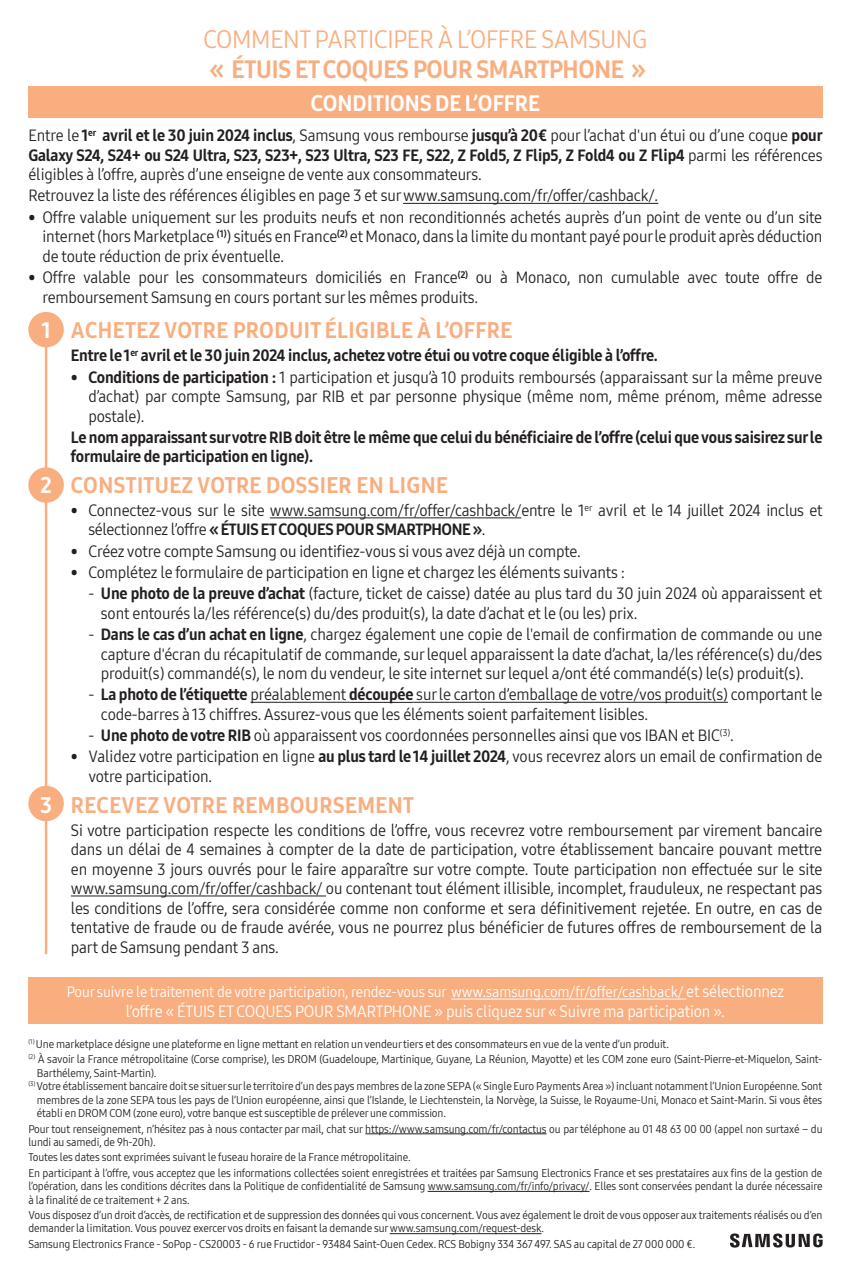
<style>
.page{position:relative;width:851px;height:1276px;background:#fff}
.page>*{position:absolute;margin:0;border:0;box-sizing:border-box;transform-origin:0 0}
.t1{font:25px "Samsung One 400 C";letter-spacing:-.01em;color:#f9ae80}
.t2{font:25px "Samsung One 800 C";letter-spacing:-.01em;color:#f9ae80}
.t3{font:22.5px "Samsung One 800 C";letter-spacing:.02em;color:#f9ae80}
.t4{font:22.5px "Samsung One 800 C";letter-spacing:.005em;color:#fff}
.t5{font:16.25px/19.5px "Samsung One 400 C";letter-spacing:-.01em;color:#231f20}
.t6{font:16.25px/19.5px "Samsung One 800 C";letter-spacing:-.01em;color:#231f20}
.t7{font:16.25px "Samsung One 400 C";letter-spacing:-.01em;color:#fff}
.t8{font:15px "Samsung One 400 C";letter-spacing:-.01em;color:#fff}
.t9{font:11.25px/13.5px "Samsung One 400 C";letter-spacing:-.01em;color:#231f20}
.s1{font-family:"Samsung One 800 C"}
.s2{font-family:"Samsung One 400 C"}
.s3{color:#fff}
.s4{font-size:16.25px}
</style>
<div class="page">
<div style="left:28px;top:977px;width:794px;height:46px;background:#f9ae80"></div>
<hr style="left:45px;top:328px;width:2px;height:626px;background:#f9ae80">
<div style="left:28px;top:312px;width:36px;height:35px;background:#f9ae80;border-radius:50%"></div>
<div style="left:28px;top:467px;width:36px;height:36px;background:#f9ae80;border-radius:50%"></div>
<div style="left:28px;top:786px;width:36px;height:35px;background:#f9ae80;border-radius:50%"></div>
<div style="left:28px;top:86px;width:794px;height:32px;background:#f9ae80"></div>
<hr style="left:403px;top:203px;width:255px;height:1px;background:#231f20">
<hr style="left:365px;top:1133px;width:181px;height:1px;background:#231f20">
<hr style="left:427px;top:1191px;width:162px;height:1px;background:#231f20">
<hr style="left:389px;top:1233px;width:152px;height:1px;background:#231f20">
<svg style="left:730px;top:1233px;width:92px;height:14px"></svg>
<hr style="left:270px;top:517px;width:251px;height:1px;background:#231f20">
<hr style="left:250px;top:702px;width:99px;height:1px;background:#231f20">
<hr style="left:349px;top:702px;width:64px;height:1px;background:#231f20">
<hr style="left:413px;top:702px;width:314px;height:1px;background:#231f20">
<hr style="left:71px;top:895px;width:255px;height:1px;background:#231f20">
<hr style="left:451px;top:998px;width:235px;height:1px;background:#fff">
<h1 class="t1" style="left:203px;top:22px;width:445px">COMMENT PARTICIPER À L’OFFRE SAMSUNG</h1>
<h1 class="t2" style="left:210px;top:52px;width:437px">« ÉTUIS ET COQUES POUR SMARTPHONE »</h1>
<h2 class="t4" style="left:311px;top:88px;width:230px">CONDITIONS DE L’OFFRE</h2>
<p class="t5" style="left:28px;top:126px;width:795px">Entre le<span class="s1">1</span><sup>er</sup> <span class="s1">avril et le 30 juin 2024 inclus</span>, Samsung vous rembourse <span class="s1">jusqu’à 20€</span> pour l’achat d'un étui ou d’une coque <span class="s1">pour</span></p>
<p class="t6" style="left:28px;top:145px;width:795px">Galaxy S24, S24+ ou S24 Ultra, S23, S23+, S23 Ultra, S23 FE, S22, Z Fold5, Z Flip5, Z Fold4 ou Z Flip4 <span class="s2">parmi les références</span></p>
<p class="t5" style="left:28px;top:164px;width:631px;line-height:21.2px">éligibles à l’offre, auprès d’une enseigne de vente aux consommateurs.<br>Retrouvez la liste des références éligibles en page 3 et sur www.samsung.com/fr/offer/cashback/.</p>
<p class="t5" style="left:43px;top:207px;width:781px;text-align:justify;text-indent:-14px">• Offre valable uniquement sur les produits neufs et non reconditionnés achetés auprès d’un point de vente ou d’un site internet (hors Marketplace <sup>(1)</sup>) situés en France<sup>(2)</sup> et Monaco, dans la limite du montant payé pour le produit après déduction de toute réduction de prix éventuelle.</p>
<p class="t5" style="left:43px;top:267px;width:781px;text-indent:-14px">• Offre valable pour les consommateurs domiciliés en France<sup>(2)</sup> ou à Monaco, non cumulable avec toute offre de remboursement Samsung en cours portant sur les mêmes produits.</p>
<h2 class="t3" style="left:41px;top:315px;width:472px"><span class="s3">1</span> ACHETEZ VOTRE PRODUIT ÉLIGIBLE À L’OFFRE</h2>
<p class="t6" style="left:71px;top:346px;width:588px">Entre le 1<sup>er</sup> avril et le 30 juin 2024 inclus, achetez votre étui ou votre coque éligible à l’offre.</p>
<p class="t5" style="left:88px;top:367px;width:735px;text-align:justify;text-indent:-17px">• <span class="s1">Conditions de participation :</span> 1 participation et jusqu’à 10 produits remboursés (apparaissant sur la même preuve d’achat) par compte Samsung, par RIB et par personne physique (même nom, même prénom, même adresse postale).</p>
<p class="t6" style="left:71px;top:427px;width:753px">Le nom apparaissant sur votre RIB doit être le même que celui du bénéficiaire de l’offre (celui que vous saisirez sur le formulaire de participation en ligne).</p>
<h2 class="t3" style="left:41px;top:470px;width:408px"><span class="s3">2</span> CONSTITUEZ VOTRE DOSSIER EN LIGNE</h2>
<p class="t5" style="left:71px;top:500px;width:753px">• Connectez-vous sur le site www.samsung.com/fr/offer/cashback/entre le 1<sup>er</sup> avril et le 14 juillet 2024 inclus et</p>
<p class="t6" style="left:88px;top:520px;width:398px"><span class="s2">sélectionnez l’offre</span> « ÉTUIS ET COQUES POUR SMARTPHONE »<span class="s2">.</span></p>
<p class="t5" style="left:71px;top:541px;width:511px">• Créez votre compte Samsung ou identifiez-vous si vous avez déjà un compte.</p>
<p class="t5" style="left:71px;top:562px;width:555px">• Complétez le formulaire de participation en ligne et chargez les éléments suivants :</p>
<p class="t5" style="left:101px;top:583px;width:723px;text-indent:-12px">- <span class="s1">Une photo de la preuve d’achat</span> (facture, ticket de caisse) datée au plus tard du 30 juin 2024 où apparaissent et sont entourés la/les référence(s) du/des produit(s), la date d’achat et le (ou les) prix.</p>
<p class="t5" style="left:101px;top:624px;width:723px;text-align:justify;text-indent:-12px">- <span class="s1">Dans le cas d’un achat en ligne</span>, chargez également une copie de l'email de confirmation de commande ou une capture d'écran du récapitulatif de commande, sur lequel apparaissent la date d’achat, la/les référence(s) du/des produit(s) commandé(s), le nom du vendeur, le site internet sur lequel a/ont été commandé(s) le(s) produit(s).</p>
<p class="t5" style="left:101px;top:685px;width:723px;text-indent:-12px">- <span class="s1">La photo de l’étiquette</span> préalablement <span class="s1">découpée</span> sur le carton d’emballage de votre/vos produit(s) comportant le code-barres à 13 chiffres. Assurez-vous que les éléments soient parfaitement lisibles.</p>
<p class="t5" style="left:88px;top:725px;width:646px">- <span class="s1">Une photo de votre RIB</span> où apparaissent vos coordonnées personnelles ainsi que vos IBAN et BIC<sup>(3)</sup>.</p>
<p class="t5" style="left:88px;top:747px;width:735px;text-indent:-17px">• Validez votre participation en ligne <span class="s1">au plus tard le 14 juillet 2024</span>, vous recevrez alors un email de confirmation de votre participation.</p>
<h2 class="t3" style="left:40px;top:789px;width:375px"><span class="s3">3</span> RECEVEZ VOTRE REMBOURSEMENT</h2>
<p class="t5" style="left:71px;top:820px;width:753px;text-align:justify">Si votre participation respecte les conditions de l’offre, vous recevrez votre remboursement par virement bancaire dans un délai de 4 semaines à compter de la date de participation, votre établissement bancaire pouvant mettre en moyenne 3 jours ouvrés pour le faire apparaître sur votre compte. Toute participation non effectuée sur le site www.samsung.com/fr/offer/cashback/ ou contenant tout élément illisible, incomplet, frauduleux, ne respectant pas les conditions de l’offre, sera considérée comme non conforme et sera définitivement rejetée. En outre, en cas de tentative de fraude ou de fraude avérée, vous ne pourrez plus bénéficier de futures offres de remboursement de la part de Samsung pendant 3 ans.</p>
<p class="t8" style="left:67px;top:982px;width:719px">Pour suivre le traitement de votre participation, rendez-vous sur www.samsung.com/fr/offer/cashback/ <span class="s4">et sélectionnez</span></p>
<p class="t7" style="left:126px;top:1000px;width:600px">l’offre « ÉTUIS ET COQUES POUR SMARTPHONE » puis cliquez sur « Suivre ma participation ».</p>
<p class="t9" style="left:28px;top:1036px;width:795px;line-height:15.2px"><sup>(1)</sup> Une marketplace désigne une plateforme en ligne mettant en relation un vendeur tiers et des consommateurs en vue de la vente d’un produit.<br><sup>(2)</sup> À savoir la France métropolitaine (Corse comprise), les DROM (Guadeloupe, Martinique, Guyane, La Réunion, Mayotte) et les COM zone euro (Saint-Pierre-et-Miquelon, Saint-</p>
<p class="t9" style="left:37px;top:1066px;width:121px">Barthélemy, Saint-Martin).</p>
<p class="t9" style="left:28px;top:1079px;width:795px"><sup>(3)</sup> Votre établissement bancaire doit se situer sur le territoire d’un des pays membres de la zone SEPA (« Single Euro Payments Area ») incluant notamment l’Union Européenne. Sont</p>
<p class="t9" style="left:37px;top:1093px;width:786px">membres de la zone SEPA tous les pays de l’Union européenne, ainsi que l’Islande, le Liechtenstein, la Norvège, la Suisse, le Royaume-Uni, Monaco et Saint-Marin. Si vous êtes</p>
<p class="t9" style="left:37px;top:1106px;width:410px">établi en DROM COM (zone euro), votre banque est susceptible de prélever une commission.</p>
<p class="t9" style="left:28px;top:1121px;width:795px">Pour tout renseignement, n’hésitez pas à nous contacter par mail, chat sur https://www.samsung.com/fr/contactus ou par téléphone au 01 48 63 00 00 (appel non surtaxé – du lundi au samedi, de 9h-20h).</p>
<p class="t9" style="left:28px;top:1149px;width:795px;line-height:15.2px">Toutes les dates sont exprimées suivant le fuseau horaire de la France métropolitaine.<br>En participant à l’offre, vous acceptez que les informations collectées soient enregistrées et traitées par Samsung Electronics France et ses prestataires aux fins de la gestion de</p>
<p class="t9" style="left:28px;top:1179px;width:795px">l’opération, dans les conditions décrites dans la Politique de confidentialité de Samsung www.samsung.com/fr/info/privacy/. Elles sont conservées pendant la durée nécessaire à la finalité de ce traitement + 2 ans.</p>
<p class="t9" style="left:28px;top:1208px;width:795px">Vous disposez d’un droit d’accès, de rectification et de suppression des données qui vous concernent. Vous avez également le droit de vous opposer aux traitements réalisés ou d’en demander la limitation. Vous pouvez exercer vos droits en faisant la demande sur www.samsung.com/request-desk.</p>
<p class="t9" style="left:28px;top:1236px;width:668px">Samsung Electronics France - SoPop - CS20003 - 6 rue Fructidor - 93484 Saint-Ouen Cedex. RCS Bobigny 334 367 497. SAS au capital de 27 000 000 €.</p>
</div>
